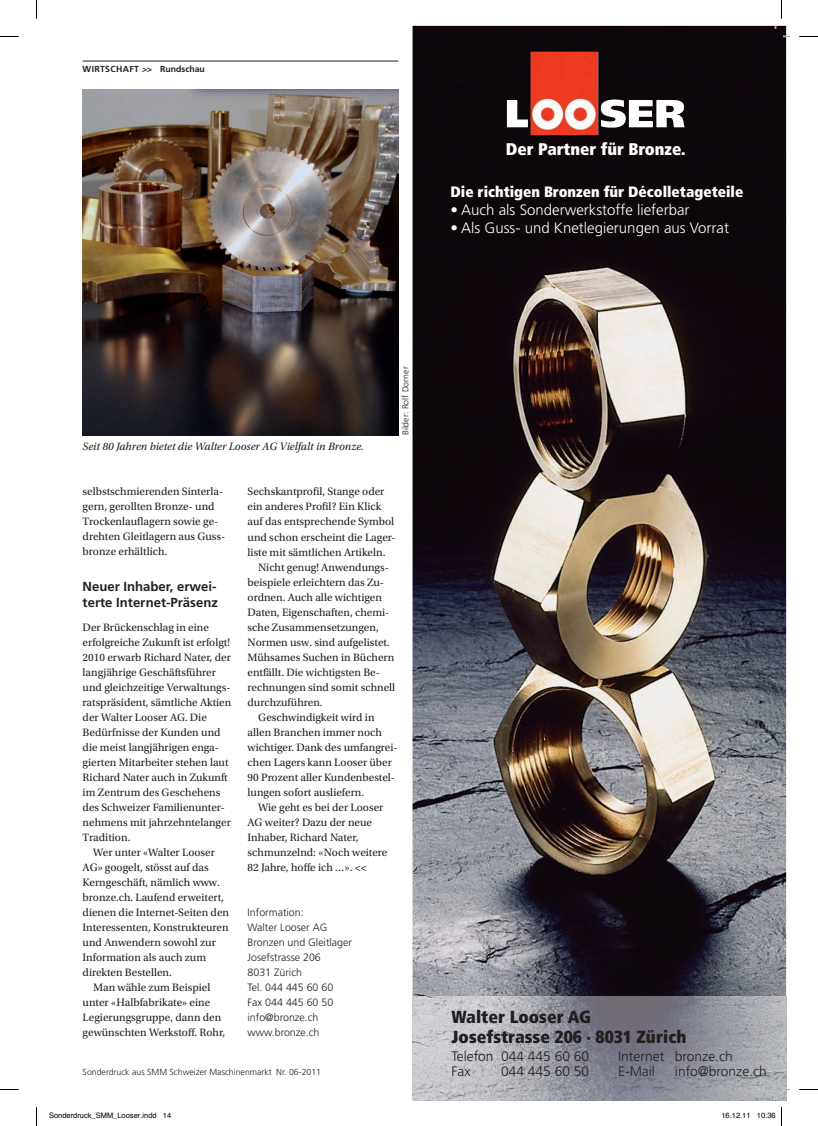
<style>
.page{position:relative;width:818px;height:1126px;background:#fff}
.page>*{position:absolute;margin:0;border:0;box-sizing:border-box;transform-origin:0 0}
.t1{font:17.5px/20px "Frutiger Extra Black Cn OV ZMDHDA";color:#231f20}
.t2{font:16.88px "Frutiger Extra Black Cn OV ZMDHDA";color:#fff}
.t3{font:15px "Frutiger Light OV ANDHDA";color:#fff}
.t4{font:15px "Frutiger Extra Black Cn OV ZMDHDA";color:#fff}
.t5{font:13.75px "Frutiger Light OV ANDHDA";color:#231f20}
.t6{font:700 13.12px/16.2px "Frutiger LT Std";color:#231f20}
.t7{font:11.25px/15px "Utopia Std";color:#231f20}
.t8{font:italic 11.25px "Utopia Std";color:#231f20}
.t9{font:300 10.62px/15px "Frutiger LT Std";color:#231f20}
.t10{font:300 8.75px "Frutiger LT Std";color:#231f20}
.t11{font:700 8.75px "Frutiger LT Std";letter-spacing:.04em;color:#231f20}
.t12{font:7.5px "Helvetica";color:#000}
</style>
<div class="page">
<img style="left:83px;top:90px;width:315px;height:345px">
<img style="left:412px;top:26px;width:373px;height:969px">
<img style="left:412px;top:995px;width:373px;height:104px">
<img style="left:530px;top:52px;width:143px;height:83px">
<svg style="left:782px;top:1088px;width:7px;height:2px"></svg>
<hr style="left:83px;top:61px;width:315px;height:1px;background:#231f20">
<svg style="left:0;top:36px;width:19px;height:1px"></svg>
<svg style="left:799px;top:36px;width:18px;height:1px"></svg>
<svg style="left:0;top:1089px;width:19px;height:1px"></svg>
<svg style="left:799px;top:1089px;width:18px;height:1px"></svg>
<svg style="left:36px;top:0;width:1px;height:19px"></svg>
<svg style="left:36px;top:1107px;width:1px;height:18px"></svg>
<p class="t11" style="left:83px;top:64px;width:124px">Wirtschaft &gt;&gt; Rundschau</p>
<h2 class="t2" style="left:505px;top:139px;width:181px">Der Partner für Bronze.</h2>
<h3 class="t4" style="left:450px;top:182px;width:294px">Die richtigen Bronzen für Décolletageteile</h3>
<h3 class="t3" style="left:450px;top:201px;width:240px">• Auch als Sonderwerkstoffe lieferbar</h3>
<h3 class="t3" style="left:450px;top:219px;width:280px">• Als Guss- und Knetlegierungen aus Vorrat</h3>
<p class="t8" style="left:83px;top:440px;width:282px">Seit 80 Jahren bietet die Walter Looser AG Vielfalt in Bronze.</p>
<p class="t10" style="left:400px;top:435px;width:70px;rotate:-90deg">Bilder: Rolf Dorner</p>
<p class="t7" style="left:83px;top:484px;width:144px">selbstschmierenden Sinterla&shy;gern, gerollten Bronze- und<br>Trockenlauflagern sowie ge&shy;drehten Gleitlagern aus Guss&shy;bronze erhältlich.</p>
<p class="t6" style="left:83px;top:578px;width:137px">Neuer I nhaber, erwei&shy;terte I nternet-Präsenz</p>
<p class="t7" style="left:83px;top:619px;width:150px">Der Brückenschlag in eine erfolgreiche Zukunft ist erfolgt!<br>2010 erwarb Richard Nater, der langjährige Geschäftsführer und gleichzeitige Verwaltungs&shy;ratspräsident, sämtliche Aktien der Walter Looser AG. Die<br>Bedürfnisse der Kunden und die meist langjährigen enga&shy;gierten Mitarbeiter stehen laut<br>Richard Nater auch in Zukunft im Zentrum des Geschehens des Schweizer Familienunter&shy;nehmens mit jahrzehntelanger<br>Tradition.</p>
<p class="t7" style="left:93px;top:845px;width:123px">Wer unter «Walter Looser</p>
<p class="t7" style="left:83px;top:860px;width:128px">AG» googelt, stösst auf das</p>
<p class="t7" style="left:83px;top:875px;width:139px">Kerngeschäft, nämlich www.</p>
<p class="t7" style="left:83px;top:890px;width:143px">bronze.ch. Laufend erweitert,</p>
<p class="t7" style="left:83px;top:905px;width:148px">dienen die Internet-Seiten den</p>
<p class="t7" style="left:83px;top:920px;width:147px">Interessenten, Konstrukteuren</p>
<p class="t7" style="left:83px;top:935px;width:135px">und Anwendern sowohl zur</p>
<p class="t7" style="left:83px;top:950px;width:125px">Information als auch zum</p>
<p class="t7" style="left:83px;top:965px;width:91px">direkten Bestellen.</p>
<p class="t7" style="left:93px;top:980px;width:119px">Man wähle zum Beispiel</p>
<p class="t7" style="left:83px;top:995px;width:129px">unter «Halbfabrikate» eine</p>
<p class="t7" style="left:83px;top:1010px;width:140px">Legierungsgruppe, dann den</p>
<p class="t7" style="left:83px;top:1025px;width:144px">gewünschten Werkstoff. Rohr,</p>
<p class="t7" style="left:247px;top:484px;width:138px">Sechskantprofil, Stange oder</p>
<p class="t7" style="left:247px;top:499px;width:135px">ein anderes Profil? Ein Klick</p>
<p class="t7" style="left:247px;top:514px;width:148px">auf das entsprechende Symbol</p>
<p class="t7" style="left:247px;top:529px;width:149px">und schon erscheint die Lager-</p>
<p class="t7" style="left:247px;top:544px;width:139px">liste mit sämtlichen Artikeln.</p>
<p class="t7" style="left:258px;top:559px;width:132px">Nicht genug! Anwendungs-</p>
<p class="t7" style="left:247px;top:574px;width:138px">beispiele erleichtern das Zu-</p>
<p class="t7" style="left:247px;top:589px;width:136px">ordnen. Auch alle wichtigen</p>
<p class="t7" style="left:247px;top:604px;width:143px">Daten, Eigenschaften, chemi-</p>
<p class="t7" style="left:247px;top:619px;width:133px">sche Zusammensetzungen,</p>
<p class="t7" style="left:247px;top:634px;width:144px">Normen usw. sind aufgelistet.</p>
<p class="t7" style="left:247px;top:649px;width:148px">Mühsames Suchen in Büchern</p>
<p class="t7" style="left:247px;top:664px;width:134px">entfällt. Die wichtigsten Be-</p>
<p class="t7" style="left:247px;top:679px;width:149px">rechnungen sind somit schnell</p>
<p class="t7" style="left:247px;top:694px;width:77px">durchzuführen.</p>
<p class="t7" style="left:258px;top:709px;width:118px">Geschwindigkeit wird in</p>
<p class="t7" style="left:247px;top:724px;width:136px">allen Branchen immer noch</p>
<p class="t7" style="left:247px;top:739px;width:151px">wichtiger. Dank des umfangrei-</p>
<p class="t7" style="left:247px;top:755px;width:146px">chen Lagers kann Looser über</p>
<p class="t7" style="left:247px;top:770px;width:149px">90 Prozent aller Kundenbestel-</p>
<p class="t7" style="left:247px;top:785px;width:118px">lungen sofort ausliefern.</p>
<p class="t7" style="left:258px;top:800px;width:127px">Wie geht es bei der Looser</p>
<p class="t7" style="left:247px;top:815px;width:126px">AG weiter? Dazu der neue</p>
<p class="t7" style="left:247px;top:830px;width:112px">Inhaber, Richard Nater,</p>
<p class="t7" style="left:247px;top:845px;width:141px">schmunzelnd: «Noch weitere</p>
<p class="t7" style="left:247px;top:860px;width:121px">82 Jahre, hoffe ich …». &lt;&lt;</p>
<p class="t9" style="left:247px;top:904px;width:106px">Information:<br>Walter Looser AG<br>Bronzen und Gleitlager<br>Josefstrasse 206<br>8031 Zürich<br>Tel. 044 445 60 60<br>Fax 044 445 60 50 info@bronze.ch www.bronze.ch</p>
<p class="t10" style="left:83px;top:1067px;width:240px">Sonderdruck aus SMM Schweizer Maschinenmarkt Nr. 06-2011</p>
<h1 class="t1" style="left:451px;top:1006px;width:236px">Walter Looser AG<br>Josefstrasse 206 · 8031 Zürich</h1>
<p class="t5" style="left:451px;top:1048px;width:139px">Telefon 044 445 60 60</p>
<p class="t5" style="left:617px;top:1048px;width:116px">Internet bronze.ch</p>
<p class="t5" style="left:451px;top:1063px;width:21px">Fax</p>
<p class="t5" style="left:501px;top:1063px;width:89px">044 445 60 50</p>
<p class="t5" style="left:618px;top:1063px;width:38px">E-Mail</p>
<p class="t5" style="left:674px;top:1063px;width:93px">info@bronze.ch</p>
<p class="t12" style="left:49px;top:1109px;width:124px">Sonderdruck_SMM_Looser.indd 14</p>
<p class="t12" style="left:721px;top:1109px;width:56px">16.12.11 10:36</p>
</div>
